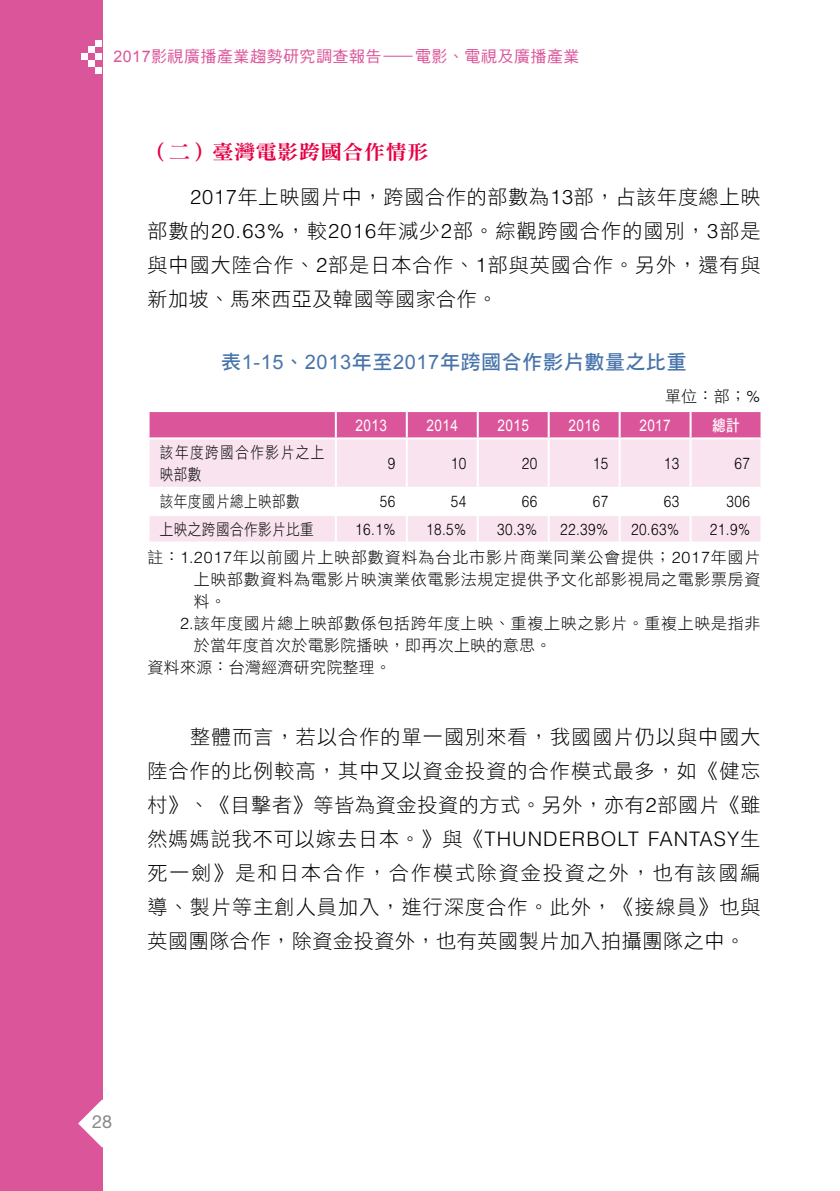
<style>
.page{position:relative;width:840px;height:1191px;background:#fff}
.page>*{position:absolute;margin:0;border:0;box-sizing:border-box;transform-origin:0 0}
.t1{font:20px/34px "DF Hei Std W3";letter-spacing:.05em;color:#000;text-align:justify}
.t2{font:300 20px "Helvetica";letter-spacing:.05em;color:#000}
.t3{font:20px "DF Hei Std W7";letter-spacing:.03em;color:#4874ac}
.t4{font:20px "DF Ming Std W9";letter-spacing:.03em;color:#e50044;scale:1.05 1}
.t5{font:18px "Helvetica Neue";color:#898989}
.t6{font:16px "DF Hei Std W3";letter-spacing:.04em;color:#000}
.t7{font:300 16px "Helvetica";letter-spacing:.03em;color:#000;scale:.85 1}
.t8{font:16px "DF Hei Std W3";letter-spacing:.015em;color:#000}
.t9{font:16px "DF Hei Std W5";letter-spacing:.03em;color:#db559a}
.t10{font:16px "DF Hei Std W3";letter-spacing:.04em;color:#000;scale:.85 1}
.t11{font:16px "Arial";letter-spacing:.03em;color:#fff;scale:.85 1}
.t12{font:16px/22px "DF Hei Std W3";letter-spacing:.11em;color:#000;scale:.85 1}
.t13{font:16px "DF Hei Std W7";color:#fff;scale:.85 1}
.s1{font-family:"Arial"}
.s2{font-family:"Helvetica";font-weight:300}
.s3{font-family:"DF Hei Std W3";font-weight:400}
</style>
<div class="page">
<div style="left:0;top:0;width:102px;height:1191px;background:#db559a"></div>
<div style="left:95px;top:67px;width:7px;height:7px;background:#fff"></div>
<div style="left:95px;top:53px;width:7px;height:7px;background:#fff"></div>
<div style="left:95px;top:40px;width:7px;height:7px;background:#fff"></div>
<div style="left:88px;top:60px;width:7px;height:7px;background:#fff"></div>
<div style="left:88px;top:47px;width:7px;height:6px;background:#fff"></div>
<div style="left:81px;top:53px;width:7px;height:7px;background:#fff"></div>
<svg style="left:78px;top:1099px;width:25px;height:48px"></svg>
<div style="left:149px;top:412px;width:611px;height:25px;background:#db559a"></div>
<svg style="left:149px;top:439px;width:611px;height:102px;fill:#f8e3ee"></svg>
<hr style="left:334px;top:412px;width:2px;height:25px;background:#fff">
<hr style="left:405px;top:412px;width:2px;height:25px;background:#fff">
<hr style="left:476px;top:412px;width:2px;height:25px;background:#fff">
<hr style="left:547px;top:412px;width:2px;height:25px;background:#fff">
<hr style="left:618px;top:412px;width:2px;height:25px;background:#fff">
<hr style="left:689px;top:412px;width:2px;height:25px;background:#fff">
<hr style="left:334px;top:439px;width:2px;height:48px;background:#fff">
<hr style="left:405px;top:439px;width:2px;height:48px;background:#fff">
<hr style="left:476px;top:439px;width:2px;height:48px;background:#fff">
<hr style="left:547px;top:439px;width:2px;height:48px;background:#fff">
<hr style="left:618px;top:439px;width:2px;height:48px;background:#fff">
<hr style="left:689px;top:439px;width:2px;height:48px;background:#fff">
<hr style="left:334px;top:516px;width:2px;height:25px;background:#fff">
<hr style="left:405px;top:516px;width:2px;height:25px;background:#fff">
<hr style="left:476px;top:516px;width:2px;height:25px;background:#fff">
<hr style="left:547px;top:516px;width:2px;height:25px;background:#fff">
<hr style="left:618px;top:516px;width:2px;height:25px;background:#fff">
<hr style="left:689px;top:516px;width:2px;height:25px;background:#fff">
<hr style="left:147px;top:487px;width:188px;height:2px;background:#fff">
<hr style="left:147px;top:514px;width:188px;height:2px;background:#fff">
<hr style="left:335px;top:487px;width:71px;height:2px;background:#fff">
<hr style="left:334px;top:489px;width:2px;height:25px;background:#fff">
<hr style="left:335px;top:514px;width:71px;height:2px;background:#fff">
<hr style="left:406px;top:487px;width:71px;height:2px;background:#fff">
<hr style="left:405px;top:489px;width:2px;height:25px;background:#fff">
<hr style="left:406px;top:514px;width:71px;height:2px;background:#fff">
<hr style="left:477px;top:487px;width:71px;height:2px;background:#fff">
<hr style="left:476px;top:489px;width:2px;height:25px;background:#fff">
<hr style="left:477px;top:514px;width:71px;height:2px;background:#fff">
<hr style="left:548px;top:487px;width:71px;height:2px;background:#fff">
<hr style="left:547px;top:489px;width:2px;height:25px;background:#fff">
<hr style="left:548px;top:514px;width:71px;height:2px;background:#fff">
<hr style="left:619px;top:487px;width:71px;height:2px;background:#fff">
<hr style="left:618px;top:489px;width:2px;height:25px;background:#fff">
<hr style="left:619px;top:514px;width:71px;height:2px;background:#fff">
<hr style="left:690px;top:487px;width:72px;height:2px;background:#fff">
<hr style="left:689px;top:489px;width:2px;height:25px;background:#fff">
<hr style="left:690px;top:514px;width:72px;height:2px;background:#fff">
<p class="t9" style="left:113px;top:48px;width:467px"><span class="s1">2017</span>影視廣播產業趨勢研究調查報告—電影、電視及廣播產業</p>
<p class="t4" style="left:147px;top:141px;width:269px">（二）臺灣電影跨國合作情形</p>
<p class="t1" style="left:147px;top:180px;width:614px;text-indent:43px"><span class="s2">2017</span>年上映國片中，跨國合作的部數為<span class="s2">13</span>部，占該年度總上映部數的<span class="s2">20.63%</span>，較<span class="s2">2016</span>年減少<span class="s2">2</span>部。綜觀跨國合作的國別，<span class="s2">3</span>部是與中國大陸合作、<span class="s2">2</span>部是日本合作、<span class="s2">1</span>部與英國合作。另外，還有與新加坡、馬來西亞及韓國等國家合作。</p>
<p class="t3" style="left:221px;top:351px;width:467px">表<span class="s1">1-15</span>、<span class="s1">2013</span>年至<span class="s1">2017</span>年跨國合作影片數量之比重</p>
<p class="t6" style="left:664px;top:388px;width:97px">單位：部；<span class="s2">%</span></p>
<p class="t11" style="left:355px;top:414px;width:39px">2013</p>
<p class="t11" style="left:426px;top:414px;width:39px">2014</p>
<p class="t11" style="left:497px;top:414px;width:39px">2015</p>
<p class="t11" style="left:568px;top:414px;width:39px">2016</p>
<p class="t11" style="left:639px;top:414px;width:39px">2017</p>
<p class="t13" style="left:711px;top:416px;width:34px">總計</p>
<p class="t12" style="left:160px;top:441px;width:195px">該年度跨國合作影片之上映部數</p>
<p class="t7" style="left:387px;top:453px;width:10px">9</p>
<p class="t7" style="left:450px;top:453px;width:20px">10</p>
<p class="t7" style="left:521px;top:453px;width:20px">20</p>
<p class="t7" style="left:592px;top:453px;width:20px">15</p>
<p class="t7" style="left:663px;top:453px;width:20px">13</p>
<p class="t7" style="left:734px;top:453px;width:20px">67</p>
<p class="t10" style="left:160px;top:493px;width:166px">該年度國片總上映部數</p>
<p class="t7" style="left:379px;top:491px;width:20px">56</p>
<p class="t7" style="left:450px;top:491px;width:20px">54</p>
<p class="t7" style="left:521px;top:491px;width:20px">66</p>
<p class="t7" style="left:592px;top:491px;width:20px">67</p>
<p class="t7" style="left:663px;top:491px;width:20px">63</p>
<p class="t7" style="left:726px;top:491px;width:29px">306</p>
<p class="t10" style="left:160px;top:520px;width:182px">上映之跨國合作影片比重</p>
<p class="t7" style="left:355px;top:519px;width:49px">16.1%</p>
<p class="t7" style="left:426px;top:519px;width:49px">18.5%</p>
<p class="t7" style="left:497px;top:519px;width:49px">30.3%</p>
<p class="t7" style="left:559px;top:519px;width:58px">22.39%</p>
<p class="t7" style="left:630px;top:519px;width:58px">20.63%</p>
<p class="t7" style="left:709px;top:519px;width:49px">21.9%</p>
<p class="t6" style="left:147px;top:548px;width:614px">註：<span class="s2">1.2017</span>年以前國片上映部數資料為台北市影片商業同業公會提供；<span class="s2">2017</span>年國片</p>
<p class="t6" style="left:194px;top:570px;width:567px">上映部數資料為電影片映演業依電影法規定提供予文化部影視局之電影票房資</p>
<p class="t6" style="left:194px;top:592px;width:34px">料。</p>
<p class="t6" style="left:180px;top:614px;width:581px"><span class="s2">2.</span>該年度國片總上映部數係包括跨年度上映、重複上映之影片。重複上映是指非</p>
<p class="t8" style="left:194px;top:636px;width:359px">於當年度首次於電影院播映，即再次上映的意思。</p>
<p class="t8" style="left:147px;top:658px;width:245px">資料來源：台灣經濟研究院整理。</p>
<p class="t1" style="left:147px;top:719px;width:614px;text-indent:43px">整體而言，若以合作的單一國別來看，我國國片仍以與中國大陸合作的比例較高，其中又以資金投資的合作模式最多，如《健忘村》、《目擊者》等皆為資金投資的方式。另外，亦有<span class="s2">2</span>部國片《雖</p>
<p class="t2" style="left:147px;top:826px;width:614px"><span class="s3">然媽媽說我不可以嫁去日本。》與《</span>THUNDERBOLT FANTASY<span class="s3">生</span></p>
<p class="t1" style="left:147px;top:855px;width:614px">死一劍》是和日本合作，合作模式除資金投資之外，也有該國編導、製片等主創人員加入，進行深度合作。此外，《接線員》也與英國團隊合作，除資金投資外，也有英國製片加入拍攝團隊之中。</p>
<p class="t5" style="left:92px;top:1111px;width:20px">28</p>
</div>
